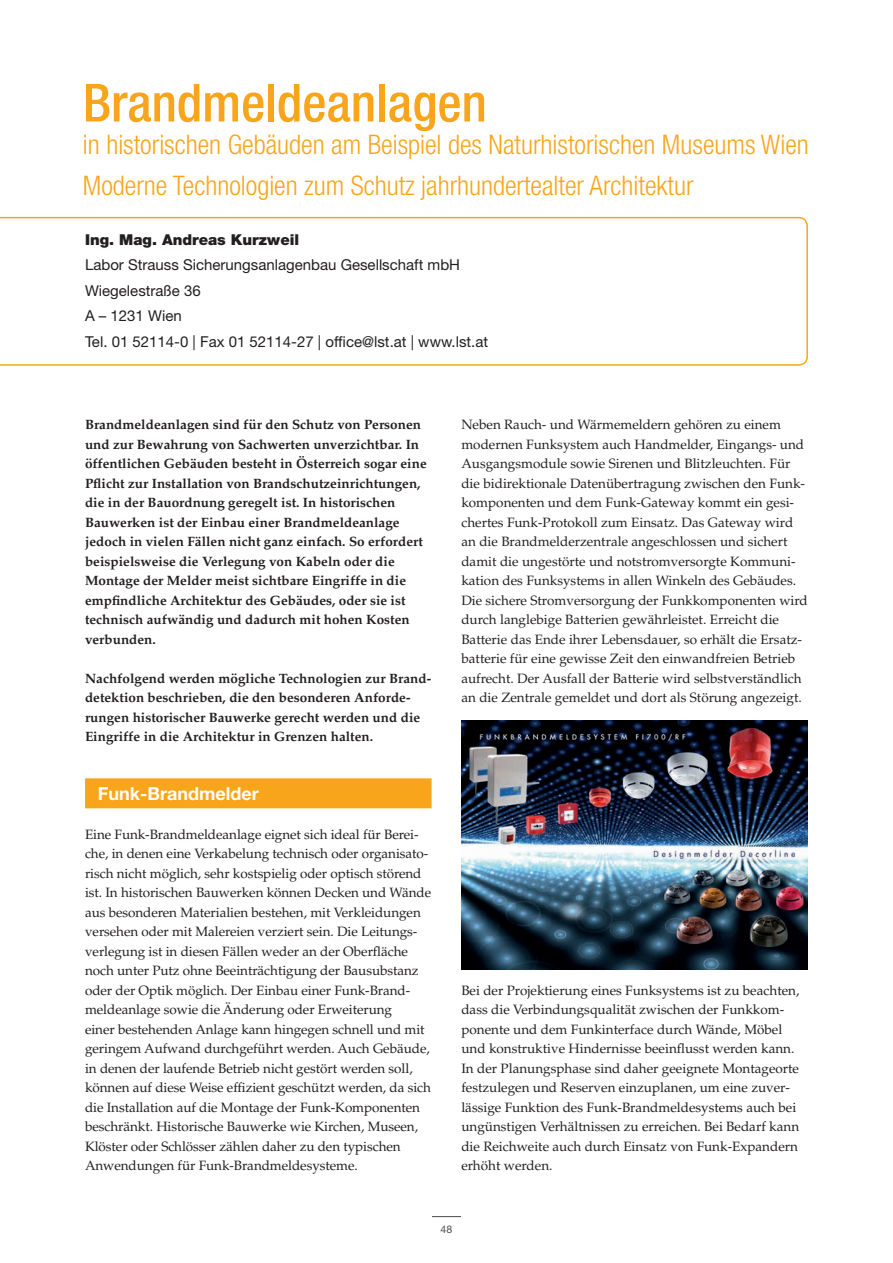
<style>
.page{position:relative;width:893px;height:1263px;background:#fff}
.page>*{position:absolute;margin:0;border:0;box-sizing:border-box;transform-origin:0 0}
.Headline_1{font:500 condensed 52.5px "Helvetica Neue LT Std";color:#f9a51b}
.Headline_2{font:300 condensed 27px "Helvetica Neue LT Std";color:#f9a51b}
.Headline_3_orange{font:700 18px "Helvetica Neue LT Std";color:#fff}
.Autor-Fliesstext{font:15px "Helvetica Neue LT Std";color:#231f20}
.Autor{font:900 15px "Helvetica Neue LT Std";color:#231f20}
.fliesstext{font:13.5px/19.5px "Palatino LT Std";color:#231f20}
.Einleitung{font:700 13.5px/19.5px "Palatino LT Std";color:#231f20}
.t1{font:10.5px "Helvetica Neue LT Std";color:#4b4c4d}
</style>
<div class="page">
<svg style="left:432px;top:1216px;width:29px;height:1px"></svg>
<svg style="left:0;top:217px;width:808px;height:149px"></svg>
<div style="left:85px;top:778px;width:347px;height:30px;background:#f9a51b"></div>
<img style="left:461px;top:720px;width:347px;height:249px">
<p class="Headline_1" style="left:83px;top:72px;width:405px">Brandmeldeanlagen</p>
<p class="Headline_2" style="left:83px;top:129px;width:727px">in historischen Gebäuden am Beispiel des Naturhistorischen Museums Wien</p>
<p class="Headline_2" style="left:83px;top:170px;width:612px">Moderne Technologien zum Schutz jahrhundertealter Architektur</p>
<p class="Autor" style="left:85px;top:231px;width:216px">Ing. Mag. Andreas Kurzweil</p>
<p class="Autor-Fliesstext" style="left:85px;top:256px;width:377px">Labor Strauss Sicherungsanlagenbau Gesellschaft mbH</p>
<p class="Autor-Fliesstext" style="left:85px;top:282px;width:117px">Wiegelestraße 36</p>
<p class="Autor-Fliesstext" style="left:85px;top:307px;width:98px">A – 1231 Wien</p>
<p class="Autor-Fliesstext" style="left:85px;top:333px;width:405px">Tel. 01 52114-0 | Fax 01 52114-27 | office@lst.at | www.lst.at</p>
<p class="Einleitung" style="left:85px;top:415px;width:343px">Brandmeldeanlagen sind für den Schutz von Personen und zur Bewahrung von Sachwerten unverzichtbar. In öffentlichen Gebäuden besteht in Österreich sogar eine Pflicht zur Installation von Brandschutzeinrichtungen, die in der Bauordnung geregelt ist. In historischen Bauwerken ist der Einbau einer Brandmeldeanlage jedoch in vielen Fällen nicht ganz einfach. So erfordert beispielsweise die Verlegung von Kabeln oder die Montage der Melder meist sichtbare Eingriffe in die empfindliche Architektur des Gebäudes, oder sie ist technisch aufwändig und dadurch mit hohen Kosten verbunden.</p>
<p class="Einleitung" style="left:85px;top:668px;width:348px">Nachfolgend werden mögliche Technologien zur Brand&shy;detektion beschrieben, die den besonderen Anforde&shy;rungen historischer Bauwerke gerecht werden und die Eingriffe in die Architektur in Grenzen halten.</p>
<p class="Headline_3_orange" style="left:98px;top:782px;width:162px">Funk-Brandmelder</p>
<p class="fliesstext" style="left:85px;top:824px;width:348px">Eine Funk-Brandmeldeanlage eignet sich ideal für Berei&shy;che, in denen eine Verkabelung technisch oder organisato&shy;risch nicht möglich, sehr kostspielig oder optisch störend ist. In historischen Bauwerken können Decken und Wände aus besonderen Materialien bestehen, mit Verkleidungen versehen oder mit Malereien verziert sein. Die Leitungs&shy;verlegung ist in diesen Fällen weder an der Oberfläche noch unter Putz ohne Beeinträchtigung der Bausubstanz oder der Optik möglich. Der Einbau einer Funk-Brand&shy;meldeanlage sowie die Änderung oder Erweiterung<br>einer bestehenden Anlage kann hingegen schnell und mit geringem Aufwand durchgeführt werden. Auch Gebäude, in denen der laufende Betrieb nicht gestört werden soll, können auf diese Weise effizient geschützt werden, da sich die Installation auf die Montage der Funk-Komponenten beschränkt. Historische Bauwerke wie Kirchen, Museen, Klöster oder Schlösser zählen daher zu den typischen Anwendungen für Funk-Brandmeldesysteme.</p>
<p class="fliesstext" style="left:461px;top:415px;width:345px">Neben Rauch- und Wärmemeldern gehören zu einem modernen Funksystem auch Handmelder, Eingangs- und Ausgangsmodule sowie Sirenen und Blitzleuchten. Für die bidirektionale Datenübertragung zwischen den Funk&shy;komponenten und dem Funk-Gateway kommt ein gesi&shy;chertes Funk-Protokoll zum Einsatz. Das Gateway wird an die Brandmelderzentrale angeschlossen und sichert damit die ungestörte und notstromversorgte Kommuni&shy;kation des Funksystems in allen Winkeln des Gebäudes.</p>
<p class="fliesstext" style="left:461px;top:590px;width:348px">Die sichere Stromversorgung der Funkkomponenten wird durch langlebige Batterien gewährleistet. Erreicht die Batterie das Ende ihrer Lebensdauer, so erhält die Ersatz&shy;batterie für eine gewisse Zeit den einwandfreien Betrieb aufrecht. Der Ausfall der Batterie wird selbstverständlich an die Zentrale gemeldet und dort als Störung angezeigt.</p>
<p class="fliesstext" style="left:461px;top:980px;width:340px">Bei der Projektierung eines Funksystems ist zu beachten, dass die Verbindungsqualität zwischen der Funkkom&shy;ponente und dem Funkinterface durch Wände, Möbel und konstruktive Hindernisse beeinflusst werden kann.<br>In der Planungsphase sind daher geeignete Montageorte festzulegen und Reserven einzuplanen, um eine zuver&shy;lässige Funktion des Funk-Brandmeldesystems auch bei ungünstigen Verhältnissen zu erreichen. Bei Bedarf kann die Reichweite auch durch Einsatz von Funk-Expandern erhöht werden.</p>
<p class="t1" style="left:441px;top:1223px;width:13px">48</p>
</div>
